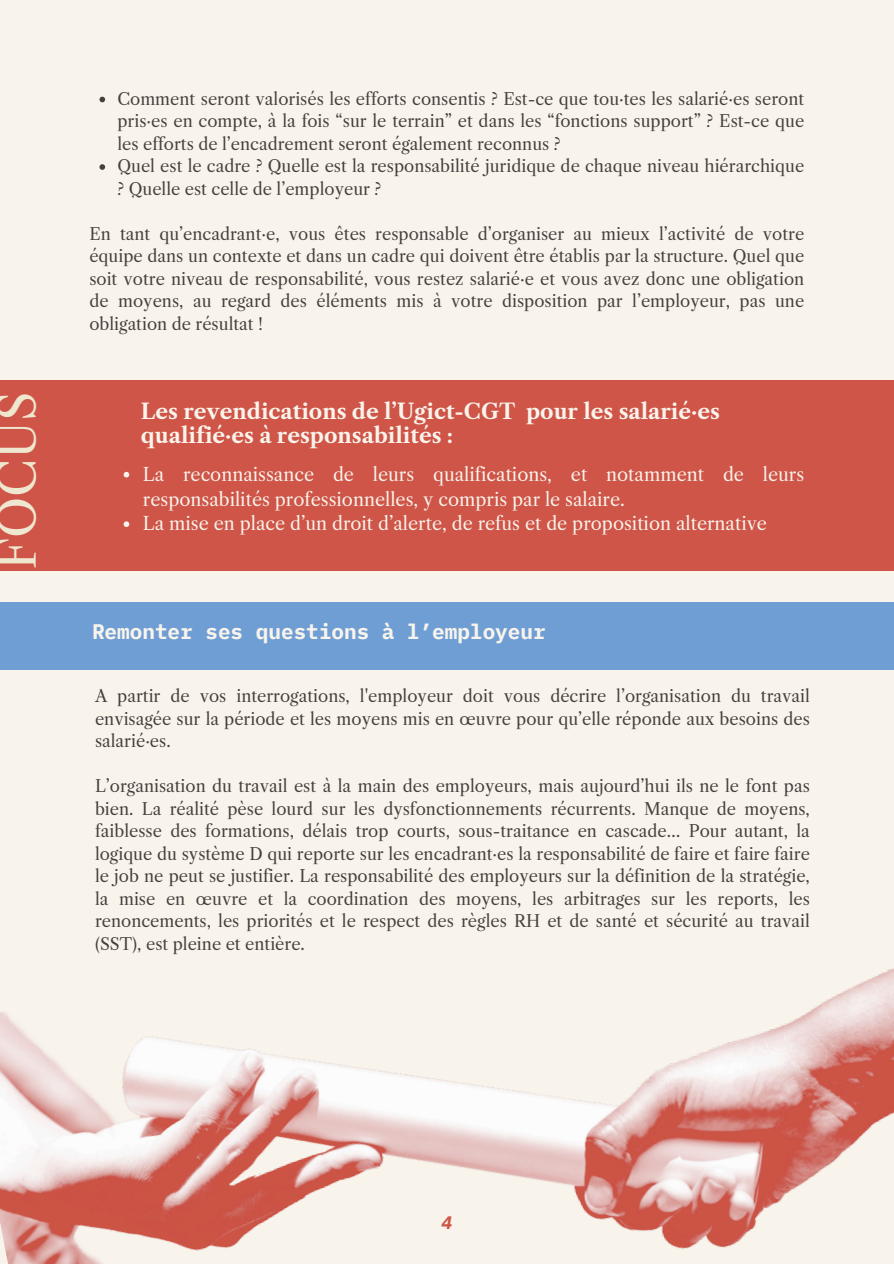
<style>
.page{position:relative;width:894px;height:1264px;background:#fff}
.page>*{position:absolute;margin:0;border:0;box-sizing:border-box;transform-origin:0 0}
.t1{font:49.35px "Libre Caslon Text";color:#efe7d0}
.t2{font:700 21px/23.7px "Libre Caslon Text";color:#f8f4ec}
.t3{font:700 21px "IBM Plex Mono";color:#f8f4ec}
.t4{font:18px/24.8px "Libre Caslon Text";color:#f8f4ec}
.t5{font:italic 700 18px "IBM Plex Mono";color:#cf5548}
.t6{font:16.5px/22.5px "Libre Caslon Text";color:#473f3d;text-align:justify}
</style>
<div class="page">
<div style="left:0;top:0;width:893px;height:1263px;background:#f8f4ec"></div>
<div style="left:0;top:380px;width:893px;height:190px;background:#cf5548"></div>
<div style="left:0;top:601px;width:893px;height:68px;background:#6f9ed4"></div>
<img style="left:0;top:968px;width:893px;height:295px">
<svg style="left:99px;top:97px;width:6px;height:5px"></svg>
<svg style="left:99px;top:164px;width:6px;height:6px"></svg>
<svg style="left:124px;top:472px;width:5px;height:5px"></svg>
<svg style="left:124px;top:521px;width:5px;height:6px"></svg>
<h2 class="t1" style="left:-12px;top:570px;width:181px;rotate:-90deg">FOCUS</h2>
<p class="t6" style="left:117px;top:87px;width:688px">Comment seront valorisés les efforts consentis ? Est-ce que tou·tes les salarié·es seront pris·es en compte, à la fois “sur le terrain” et dans les “fonctions support” ? Est-ce que les efforts de l’encadrement seront également reconnus ?</p>
<p class="t6" style="left:117px;top:155px;width:688px">Quel est le cadre ? Quelle est la responsabilité juridique de chaque niveau hiérarchique ? Quelle est celle de l’employeur ?</p>
<h1 class="t6" style="left:89px;top:222px;width:716px">En tant qu’encadrant·e, vous êtes responsable d’organiser au mieux l’activité de votre équipe dans un contexte et dans un cadre qui doivent être établis par la structure. Quel que soit votre niveau de responsabilité, vous restez salarié·e et vous avez donc une obligation de moyens, au regard des éléments mis à votre disposition par l’employeur, pas une obligation de résultat !</h1>
<h2 class="t2" style="left:141px;top:400px;width:580px">Les revendications de l’Ugict-CGT pour les salarié·es qualifié·es à responsabilités :</h2>
<p class="t4" style="left:143px;top:462px;width:662px">La reconnaissance de leurs qualifications, et notamment de leurs responsabilités professionnelles, y compris par le salaire.</p>
<p class="t4" style="left:143px;top:511px;width:625px">La mise en place d’un droit d’alerte, de refus et de proposition alternative</p>
<p class="t3" style="left:92px;top:617px;width:455px">Remonter ses questions à l’employeur</p>
<p class="t6" style="left:95px;top:685px;width:716px">A partir de vos interrogations, l'employeur doit vous décrire l’organisation du travail envisagée sur la période et les moyens mis en œuvre pour qu’elle réponde aux besoins des salarié·es.</p>
<p class="t6" style="left:95px;top:775px;width:716px">L’organisation du travail est à la main des employeurs, mais aujourd’hui ils ne le font pas bien. La réalité pèse lourd sur les dysfonctionnements récurrents. Manque de moyens, faiblesse des formations, délais trop courts, sous-traitance en cascade… Pour autant, la logique du système D qui reporte sur les encadrant·es la responsabilité de faire et faire faire le job ne peut se justifier. La responsabilité des employeurs sur la définition de la stratégie, la mise en œuvre et la coordination des moyens, les arbitrages sur les reports, les renoncements, les priorités et le respect des règles RH et de santé et sécurité au travail (SST), est pleine et entière.</p>
<p class="t5" style="left:441px;top:1210px;width:12px">4</p>
</div>
